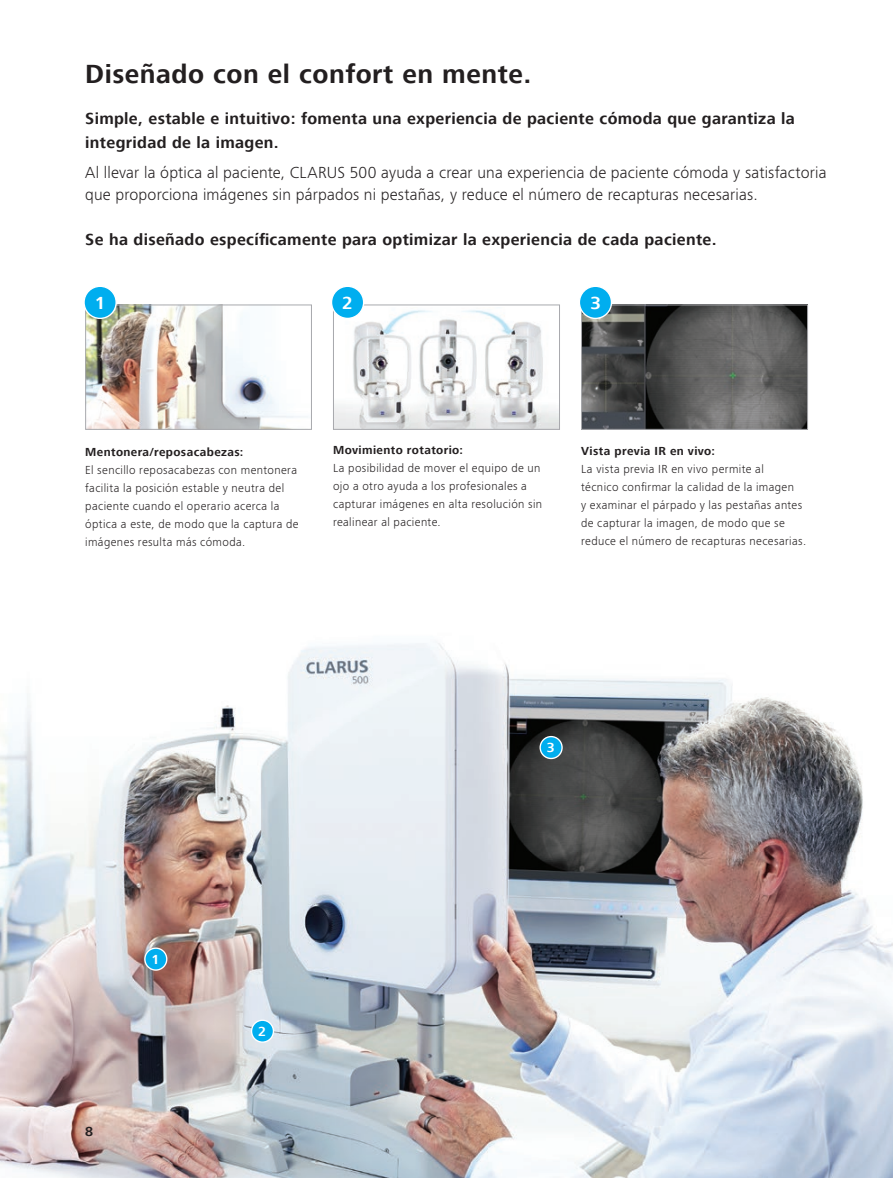
<style>
.page{position:relative;width:893px;height:1178px;background:#fff}
.page>*{position:absolute;margin:0;border:0;box-sizing:border-box;transform-origin:0 0}
.t1{font:700 27px "ZEISS Frutiger Next W1 G";letter-spacing:.02em;color:#231f20}
.t2{font:700 18px "ZEISS Frutiger Next W1 G";color:#fff}
.t3{font:300 16.5px/22.5px "ZEISS Frutiger Next W1 G";letter-spacing:.01em;color:#231f20}
.t4{font:700 16.5px/24px "ZEISS Frutiger Next W1 G";letter-spacing:.02em;color:#231f20}
.t5{font:700 13.5px "ZEISS Frutiger Next W1 G";color:#fff}
.t6{font:700 13.5px "ZEISS Frutiger Next W1 G";color:#231f20}
.t7{font:300 12px/18px "ZEISS Frutiger Next W1 G";letter-spacing:.03em;color:#231f20}
.t8{font:700 12px "ZEISS Frutiger Next W1 G";letter-spacing:.035em;color:#231f20}
</style>
<div class="page">
<img style="left:0;top:643px;width:893px;height:535px">
<div style="left:252px;top:1020px;width:21px;height:22px;background:#00aeef;border-radius:50%"></div>
<div style="left:251px;top:1019px;width:23px;height:24px;border:1px solid #fff;border-radius:50%"></div>
<div style="left:540px;top:736px;width:22px;height:22px;background:#00aeef;border-radius:50%"></div>
<div style="left:539px;top:736px;width:24px;height:23px;border:1px solid #fff;border-radius:50%"></div>
<div style="left:145px;top:948px;width:22px;height:22px;background:#00aeef;border-radius:50%"></div>
<div style="left:144px;top:947px;width:23px;height:24px;border:1px solid #fff;border-radius:50%"></div>
<img style="left:335px;top:310px;width:223px;height:118px">
<div style="left:333px;top:305px;width:227px;height:125px;border:1px solid #a8a9ad"></div>
<div style="left:332px;top:286px;width:32px;height:32px;background:#00aeef;border-radius:50%"></div>
<div style="left:331px;top:286px;width:33px;height:33px;border:1px solid #fff;border-radius:50%"></div>
<img style="left:583px;top:307px;width:223px;height:121px">
<div style="left:581px;top:305px;width:227px;height:125px;border:1px solid #a8a9ad"></div>
<div style="left:579px;top:286px;width:32px;height:32px;background:#00aeef;border-radius:50%"></div>
<div style="left:579px;top:286px;width:33px;height:33px;border:1px solid #fff;border-radius:50%"></div>
<img style="left:87px;top:307px;width:221px;height:121px">
<div style="left:85px;top:305px;width:227px;height:125px;border:1px solid #a8a9ad"></div>
<div style="left:84px;top:286px;width:32px;height:32px;background:#00aeef;border-radius:50%"></div>
<div style="left:83px;top:286px;width:34px;height:33px;border:1px solid #fff;border-radius:50%"></div>
<h1 class="t1" style="left:85px;top:59px;width:448px">Diseñado con el confort en mente.</h1>
<h3 class="t4" style="left:85px;top:107px;width:711px">Simple, estable e intuitivo: fomenta una experiencia de paciente cómoda que garantiza la integridad de la imagen.</h3>
<h3 class="t3" style="left:85px;top:160px;width:743px">Al llevar la óptica al paciente, CLARUS 500 ayuda a crear una experiencia de paciente cómoda y satisfactoria que proporciona imágenes sin párpados ni pestañas, y reduce el número de recapturas necesarias.</h3>
<h3 class="t4" style="left:85px;top:228px;width:633px">Se ha diseñado específicamente para optimizar la experiencia de cada paciente.</h3>
<h2 class="t2" style="left:95px;top:293px;width:12px">1</h2>
<h2 class="t2" style="left:342px;top:293px;width:12px">2</h2>
<h2 class="t2" style="left:590px;top:293px;width:12px">3</h2>
<p class="t8" style="left:85px;top:445px;width:160px">Mentonera/reposacabezas:</p>
<p class="t7" style="left:85px;top:460px;width:215px">El sencillo reposacabezas con mentonera facilita la posición estable y neutra del paciente cuando el operario acerca la óptica a este, de modo que la captura de imágenes resulta más cómoda.</p>
<p class="t8" style="left:333px;top:444px;width:131px">Movimiento rotatorio:</p>
<p class="t7" style="left:333px;top:459px;width:211px">La posibilidad de mover el equipo de un ojo a otro ayuda a los profesionales a capturar imágenes en alta resolución sin realinear al paciente.</p>
<p class="t8" style="left:581px;top:444px;width:135px">Vista previa IR en vivo:</p>
<p class="t7" style="left:581px;top:459px;width:227px">La vista previa IR en vivo permite al<br>técnico confirmar la calidad de la imagen<br>y examinar el párpado y las pestañas antes de capturar la imagen, de modo que se reduce el número de recapturas necesarias.</p>
<p class="t5" style="left:547px;top:740px;width:9px">3</p>
<p class="t5" style="left:152px;top:952px;width:9px">1</p>
<p class="t6" style="left:85px;top:1124px;width:9px">8</p>
<p class="t5" style="left:258px;top:1024px;width:9px">2</p>
</div>
